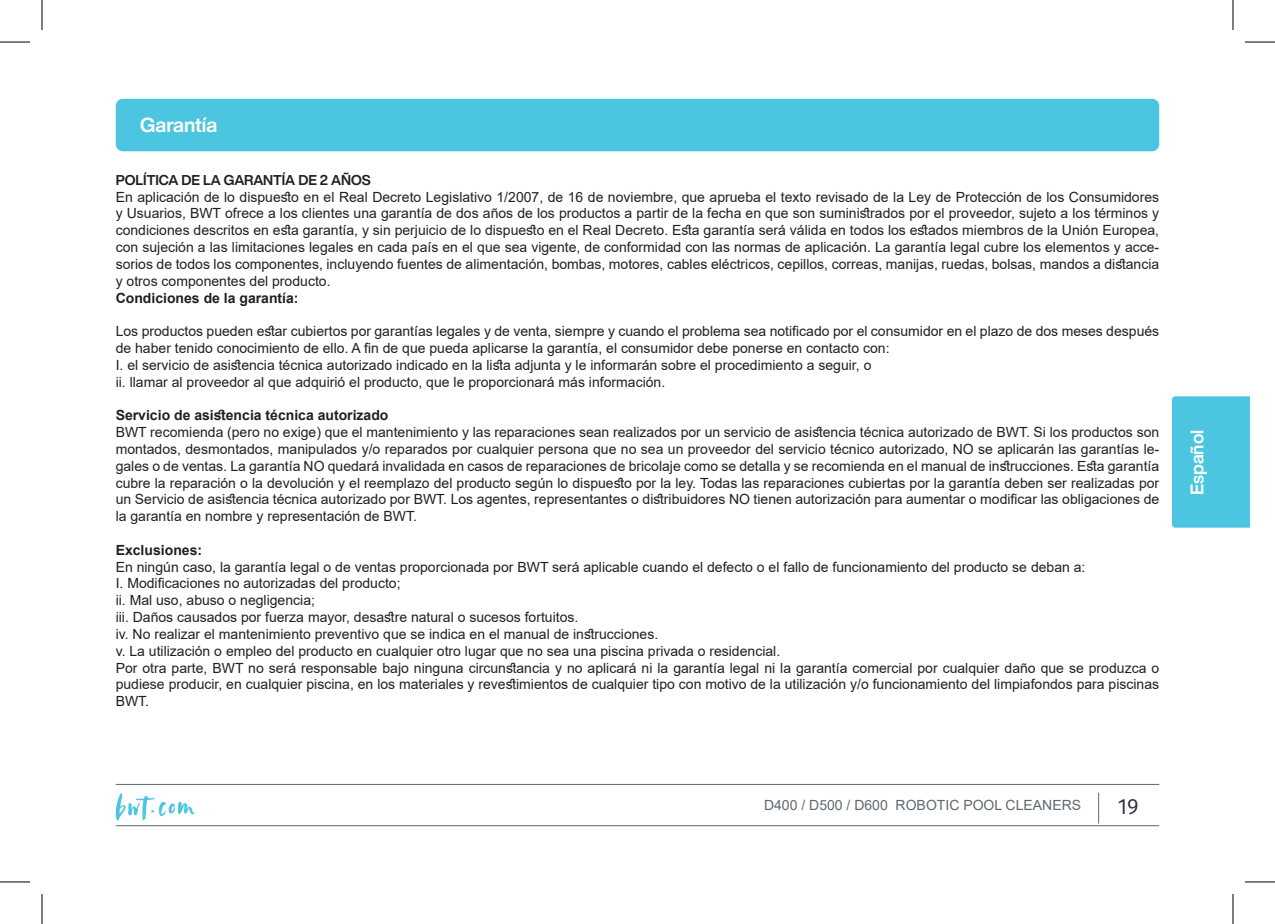
<style>
.page{position:relative;width:1275px;height:924px;background:#fff}
.page>*{position:absolute;margin:0;border:0;box-sizing:border-box;transform-origin:0 0}
.t1{font:22px "Fira Sans";color:#2d323b}
.t2{font:700 20px "Helvetica Now Display";color:#fff}
.t3{font:700 18px "Helvetica Now Display";color:#fff}
.t4{font:14px/16.8px "Arial";color:#231f20;text-align:justify}
.t5{font:700 14px "Arial";color:#231f20}
.t6{font:14px "Arial";color:#5f696f}
.t7{font:700 14px "Helvetica Now Display";letter-spacing:-.005em;color:#231f20}
</style>
<div class="page">
<div style="left:1172px;top:396px;width:78px;height:131px;background:#4cc6e0"></div>
<div style="left:1187px;top:423px;width:22px;height:71px;background:#4cc6e0"></div>
<hr style="left:116px;top:824px;width:1043px;height:1px;background:#5f696f">
<hr style="left:116px;top:783px;width:1043px;height:1px;background:#5f696f">
<hr style="left:1098px;top:792px;width:1px;height:31px;background:#5f696f">
<svg style="left:116px;top:793px;width:79px;height:27px"></svg>
<div style="left:116px;top:99px;width:1043px;height:52px;background:#4cc6e0;border-radius:7px"></div>
<hr style="left:0;top:42px;width:30px;height:1px;background:#000">
<hr style="left:1245px;top:42px;width:30px;height:1px;background:#000">
<hr style="left:0;top:881px;width:30px;height:1px;background:#000">
<hr style="left:1245px;top:881px;width:30px;height:1px;background:#000">
<hr style="left:42px;top:0;width:1px;height:30px;background:#000">
<hr style="left:42px;top:893px;width:1px;height:30px;background:#000">
<hr style="left:1232px;top:0;width:1px;height:30px;background:#000">
<hr style="left:1232px;top:893px;width:1px;height:30px;background:#000">
<h2 class="t2" style="left:140px;top:111px;width:78px">Garantía</h2>
<p class="t7" style="left:116px;top:170px;width:256px">POLÍTICA DE LA GARANTÍA DE 2 AÑOS</p>
<p class="t4" style="left:116px;top:188px;width:1045px">En aplicación de lo dispuesto en el Real Decreto Legislativo 1/2007, de 16 de noviembre, que aprueba el texto revisado de la Ley de Protección de los Consumidores y Usuarios, BWT ofrece a los clientes una garantía de dos años de los productos a partir de la fecha en que son suministrados por el proveedor, sujeto a los términos y condiciones descritos en esta garantía, y sin perjuicio de lo dispuesto en el Real Decreto. Esta garantía será válida en todos los estados miembros de la Unión Europea, con sujeción a las limitaciones legales en cada país en el que sea vigente, de conformidad con las normas de aplicación. La garantía legal cubre los elementos y acce&shy;sorios de todos los componentes, incluyendo fuentes de alimentación, bombas, motores, cables eléctricos, cepillos, correas, manijas, ruedas, bolsas, mandos a distancia y otros componentes del producto.</p>
<p class="t5" style="left:116px;top:287px;width:184px">Condiciones de la garantía:</p>
<p class="t4" style="left:116px;top:322px;width:1045px;text-align:left">Los productos pueden estar cubiertos por garantías legales y de venta, siempre y cuando el problema sea notificado por el consumidor en el plazo de dos meses después de haber tenido conocimiento de ello. A fin de que pueda aplicarse la garantía, el consumidor debe ponerse en contacto con:<br>I. el servicio de asistencia técnica autorizado indicado en la lista adjunta y le informarán sobre el procedimiento a seguir, o<br>ii. llamar al proveedor al que adquirió el producto, que le proporcionará más información.</p>
<p class="t5" style="left:116px;top:405px;width:274px">Servicio de asistencia técnica autorizado</p>
<p class="t4" style="left:116px;top:423px;width:1045px">BWT recomienda (pero no exige) que el mantenimiento y las reparaciones sean realizados por un servicio de asistencia técnica autorizado de BWT. Si los productos son montados, desmontados, manipulados y/o reparados por cualquier persona que no sea un proveedor del servicio técnico autorizado, NO se aplicarán las garantías le&shy;gales o de ventas. La garantía NO quedará invalidada en casos de reparaciones de bricolaje como se detalla y se recomienda en el manual de instrucciones. Esta garantía cubre la reparación o la devolución y el reemplazo del producto según lo dispuesto por la ley. Todas las reparaciones cubiertas por la garantía deben ser realizadas por un Servicio de asistencia técnica autorizado por BWT. Los agentes, representantes o distribuidores NO tienen autorización para aumentar o modificar las obligaciones de la garantía en nombre y representación de BWT.</p>
<p class="t5" style="left:116px;top:539px;width:88px">Exclusiones:</p>
<p class="t4" style="left:116px;top:558px;width:1045px;text-align:left">En ningún caso, la garantía legal o de ventas proporcionada por BWT será aplicable cuando el defecto o el fallo de funcionamiento del producto se deban a:<br>I. Modificaciones no autorizadas del producto;<br>ii. Mal uso, abuso o negligencia;<br>iii. Daños causados por fuerza mayor, desastre natural o sucesos fortuitos.<br>iv. No realizar el mantenimiento preventivo que se indica en el manual de instrucciones.<br>v. La utilización o empleo del producto en cualquier otro lugar que no sea una piscina privada o residencial.<br>Por otra parte, BWT no será responsable bajo ninguna circunstancia y no aplicará ni la garantía legal ni la garantía comercial por cualquier daño que se produzca o pudiese producir, en cualquier piscina, en los materiales y revestimientos de cualquier tipo con motivo de la utilización y/o funcionamiento del limpiafondos para piscinas BWT.</p>
<p class="t3" style="left:1184px;top:494px;width:67px;rotate:-90deg">Español</p>
<p class="t6" style="left:764px;top:795px;width:318px">D400 / D500 / D600 ROBOTIC POOL CLEANERS</p>
<h1 class="t1" style="left:1117px;top:789px;width:22px">19</h1>
</div>
